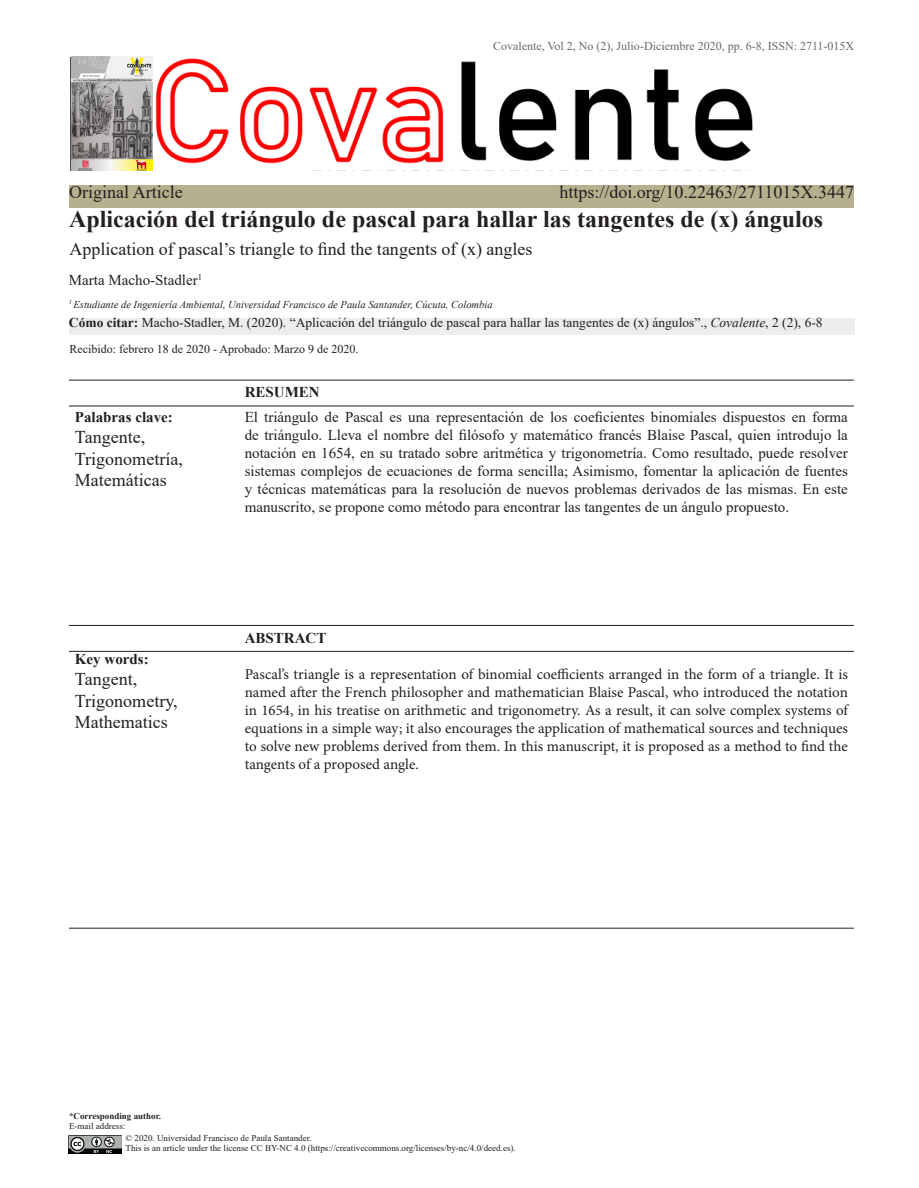
<style>
.page{position:relative;width:919px;height:1188px;background:#fff}
.page>*{position:absolute;margin:0;border:0;box-sizing:border-box;transform-origin:0 0}
.t1{font:700 24px "Times New Roman";color:#231f20}
.t2{font:18px/21.6px "Times New Roman";color:#231f20}
.t3{font:15px/18px "Times New Roman";color:#231f20;text-align:justify}
.t4{font:15px/18px "Minion Pro";letter-spacing:-.005em;color:#231f20;text-align:justify}
.t5{font:700 15px "Times New Roman";color:#231f20}
.t6{font:13.5px "Times New Roman";color:#231f20}
.t7{font:12px "Times New Roman";color:#69696c}
.t8{font:12px "Times New Roman";color:#231f20}
.t9{font:italic 10.5px "Times New Roman";color:#231f20}
.t10{font:9px/10.8px "Times New Roman";color:#231f20}
.t11{font:700 9px "Times New Roman";color:#231f20}
.s1{font-weight:700}
.s2{font-style:italic}
</style>
<div class="page">
<img style="left:70px;top:56px;width:683px;height:115px">
<img style="left:69px;top:1135px;width:53px;height:19px">
<img style="left:71px;top:57px;width:81px;height:114px">
<div style="left:69px;top:186px;width:785px;height:22px;background:#b5b08d"></div>
<div style="left:69px;top:318px;width:785px;height:17px;background:#ededed"></div>
<hr style="left:69px;top:380px;width:784px;height:1px;background:#231f20">
<hr style="left:69px;top:406px;width:784px;height:1px;background:#231f20">
<hr style="left:69px;top:625px;width:784px;height:1px;background:#231f20">
<hr style="left:69px;top:651px;width:784px;height:1px;background:#231f20">
<hr style="left:69px;top:928px;width:784px;height:1px;background:#231f20">
<p class="t7" style="left:493px;top:37px;width:363px">Covalente, Vol 2, No (2), Julio-Diciembre 2020, pp. 6-8, ISSN: 2711-015X</p>
<p class="t2" style="left:69px;top:181px;width:115px">Original Article</p>
<p class="t2" style="left:559px;top:181px;width:296px">https://doi.org/10.22463/2711015X.3447</p>
<p class="t1" style="left:69px;top:202px;width:755px">Aplicación del triángulo de pascal para hallar las tangentes de (x) ángulos</p>
<p class="t2" style="left:69px;top:238px;width:464px">Application of pascal’s triangle to find the tangents of (x) angles</p>
<p class="t3" style="left:69px;top:270px;width:135px">Marta Macho-Stadler<sup>1</sup></p>
<p class="t9" style="left:69px;top:297px;width:425px"><sup>1</sup> Estudiante de Ingeniería Ambiental, Universidad Francisco de Paula Santander, Cúcuta, Colombia</p>
<p class="t6" style="left:69px;top:313px;width:755px"><span class="s1">Cómo citar:</span> Macho-Stadler, M. (2020). “Aplicación del triángulo de pascal para hallar las tangentes de (x) ángulos”., <span class="s2">Covalente</span>, 2 (2), 6-8</p>
<p class="t8" style="left:69px;top:340px;width:290px">Recibido: febrero 18 de 2020 - Aprobado: Marzo 9 de 2020.</p>
<p class="t5" style="left:75px;top:406px;width:99px">Palabras clave:</p>
<p class="t2" style="left:75px;top:426px;width:109px">Tangente,<br>Trigonometría,<br>Matemáticas</p>
<p class="t5" style="left:75px;top:648px;width:75px">Key words:</p>
<p class="t2" style="left:75px;top:668px;width:64px">Tangent,</p>
<p class="t2" style="left:75px;top:689px;width:104px">Trigonometry,</p>
<p class="t2" style="left:75px;top:711px;width:94px">Mathematics</p>
<p class="t5" style="left:245px;top:381px;width:76px">RESUMEN</p>
<p class="t3" style="left:245px;top:407px;width:604px">El triángulo de Pascal es una representación de los coeficientes binomiales dispuestos en forma de triángulo. Lleva el nombre del filósofo y matemático francés Blaise Pascal, quien introdujo la notación en 1654, en su tratado sobre aritmética y trigonometría. Como resultado, puede resolver sistemas complejos de ecuaciones de forma sencilla; Asimismo, fomentar la aplicación de fuentes y técnicas matemáticas para la resolución de nuevos problemas derivados de las mismas. En este manuscrito, se propone como método para encontrar las tangentes de un ángulo propuesto.</p>
<p class="t5" style="left:245px;top:627px;width:83px">ABSTRACT</p>
<p class="t4" style="left:245px;top:665px;width:604px">Pascal’s triangle is a representation of binomial coefficients arranged in the form of a triangle. It is named after the French philosopher and mathematician Blaise Pascal, who introduced the notation in 1654, in his treatise on arithmetic and trigonometry. As a result, it can solve complex systems of equations in a simple way; it also encourages the application of mathematical sources and techniques to solve new problems derived from them. In this manuscript, it is proposed as a method to find the tangents of a proposed angle.</p>
<p class="t11" style="left:69px;top:1110px;width:94px">*Corresponding author.</p>
<p class="t10" style="left:69px;top:1121px;width:58px">E-mail address:</p>
<p class="t10" style="left:125px;top:1132px;width:392px">© 2020. Universidad Francisco de Paula Santander.<br>This is an article under the license CC BY-NC 4.0 (https://creativecommons.org/licenses/by-nc/4.0/deed.es).</p>
</div>
